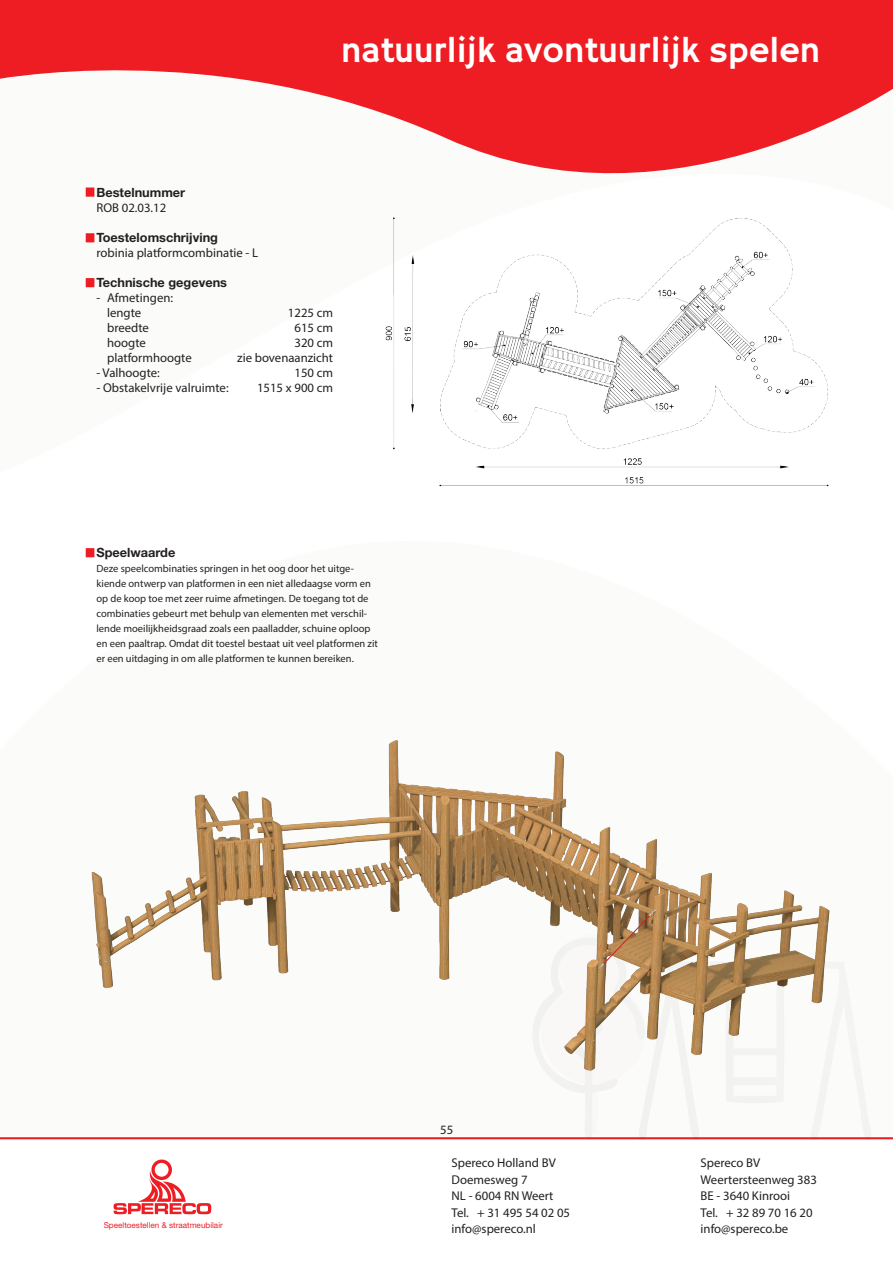
<style>
.page{position:relative;width:893px;height:1263px;background:#fff}
.page>*{position:absolute;margin:0;border:0;box-sizing:border-box;transform-origin:0 0}
.t1{font:36px "Hammersmith One";color:#fff}
.t2{font:12.75px/15px "Myriad Pro";color:#231f20}
.t3{font:700 12.75px "Helvetica Neue LT Std";color:#231f20}
.t4{font:10.5px/15px "Myriad Pro";color:#231f20}
.t5{font:8.1px "Helvetica Neue LT Std";color:#ee1d23}
</style>
<div class="page">
<svg style="left:0;top:0;width:893px;height:100px;background:#ef3035"></svg>
<svg style="left:114px;top:1159px;width:97px;height:55px"></svg>
<hr style="left:0;top:1137px;width:893px;height:2px;background:#ee1d23">
<svg style="left:85px;top:100px;width:789px;height:458px"></svg>
<svg style="left:516px;top:962px;width:356px;height:178px"></svg>
<div style="left:86px;top:188px;width:8px;height:9px;background:#ee1d23;border:2px solid #ee1d23"></div>
<div style="left:86px;top:233px;width:8px;height:9px;background:#ee1d23;border:2px solid #ee1d23"></div>
<div style="left:86px;top:278px;width:8px;height:9px;background:#ee1d23;border:2px solid #ee1d23"></div>
<div style="left:86px;top:548px;width:8px;height:9px;background:#ee1d23;border:2px solid #ee1d23"></div>
<img style="left:382px;top:217px;width:448px;height:271px">
<img style="left:91px;top:740px;width:739px;height:335px">
<h1 class="t1" style="left:341px;top:31px;width:481px">natuurlijk avontuurlijk spelen</h1>
<p class="t3" style="left:96px;top:185px;width:90px">Bestelnummer</p>
<p class="t2" style="left:96px;top:200px;width:71px">ROB 02.03.12</p>
<p class="t3" style="left:96px;top:230px;width:123px">Toestelomschrijving</p>
<p class="t2" style="left:96px;top:245px;width:163px">robinia platformcombinatie - L</p>
<p class="t3" style="left:96px;top:274px;width:132px">Technische gegevens</p>
<p class="t2" style="left:107px;top:290px;width:67px;text-indent:-11px">- Afmetingen: lengte</p>
<p class="t2" style="left:288px;top:305px;width:47px">1225 cm</p>
<p class="t2" style="left:107px;top:320px;width:43px">breedte</p>
<p class="t2" style="left:294px;top:320px;width:40px">615 cm</p>
<p class="t2" style="left:107px;top:335px;width:40px">hoogte</p>
<p class="t2" style="left:294px;top:335px;width:40px">320 cm</p>
<p class="t2" style="left:107px;top:350px;width:86px">platformhoogte</p>
<p class="t2" style="left:237px;top:350px;width:97px">zie bovenaanzicht</p>
<p class="t2" style="left:96px;top:365px;width:65px">- Valhoogte:</p>
<p class="t2" style="left:294px;top:365px;width:40px">150 cm</p>
<p class="t2" style="left:96px;top:380px;width:134px">- Obstakelvrije valruimte:</p>
<p class="t2" style="left:257px;top:380px;width:78px">1515 x 900 cm</p>
<p class="t3" style="left:96px;top:545px;width:80px">Speelwaarde</p>
<p class="t4" style="left:96px;top:561px;width:283px">Deze speelcombinaties springen in het oog door het uitge&shy;kiende ontwerp van platformen in een niet alledaagse vorm en op de koop toe met zeer ruime afmetingen. De toegang tot de combinaties gebeurt met behulp van elementen met verschil&shy;lende moeilijkheidsgraad zoals een paalladder, schuine oploop en een paaltrap. Omdat dit toestel bestaat uit veel platformen zit er een uitdaging in om alle platformen te kunnen bereiken.</p>
<p class="t5" style="left:104px;top:1220px;width:121px">Speeltoestellen &amp; straatmeubilair</p>
<p class="t2" style="left:440px;top:1122px;width:15px">55</p>
<p class="t2" style="left:452px;top:1155px;width:106px">Spereco Holland BV</p>
<p class="t2" style="left:701px;top:1155px;width:61px">Spereco BV</p>
<p class="t2" style="left:452px;top:1172px;width:78px">Doemesweg 7</p>
<p class="t2" style="left:701px;top:1172px;width:118px">Weertersteenweg 383</p>
<p class="t2" style="left:452px;top:1188px;width:103px">NL - 6004 RN Weert</p>
<p class="t2" style="left:701px;top:1188px;width:91px">BE - 3640 Kinrooi</p>
<p class="t2" style="left:452px;top:1205px;width:120px">Tel. + 31 495 54 02 05</p>
<p class="t2" style="left:701px;top:1205px;width:114px">Tel. + 32 89 70 16 20</p>
<p class="t2" style="left:452px;top:1221px;width:86px">info@spereco.nl</p>
<p class="t2" style="left:701px;top:1221px;width:89px">info@spereco.be</p>
</div>
